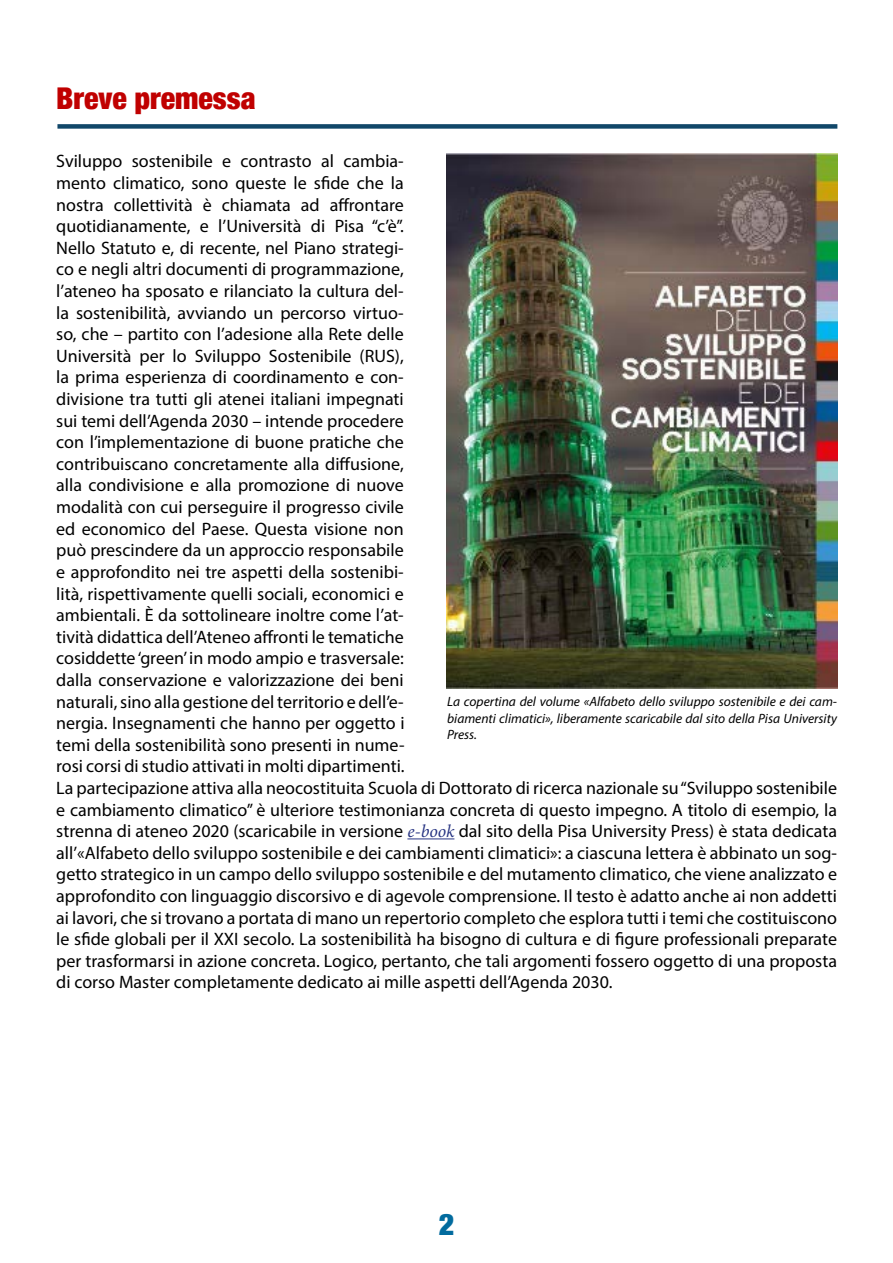
<style>
.page{position:relative;width:893px;height:1263px;background:#fff}
.page>*{position:absolute;margin:0;border:0;box-sizing:border-box;transform-origin:0 0}
.t1{font:900 condensed 30px "Helvetica Neue";color:#c00000}
.t2{font:900 condensed 30px "Helvetica Neue";color:#026b9e}
.t3{font:18px/21.6px "Myriad Pro";color:#000}
.t4{font:italic 13.5px/16.2px "Myriad Pro";color:#000;text-align:justify}
.s1{font-family:"Minion Pro";font-style:italic;color:#283583}
</style>
<div class="page">
<hr style="left:407px;top:838px;width:47px;height:1px;background:#283583">
<div style="left:57px;top:124px;width:780px;height:5px;background:#114769"></div>
<img style="left:446px;top:154px;width:391px;height:534px">
<h1 class="t1" style="left:56px;top:73px;width:201px">Breve premessa</h1>
<p class="t3" style="left:56px;top:150px;width:782px">Sviluppo sostenibile e contrasto al cambia-<br>mento climatico, sono queste le sfide che la<br>nostra collettività è chiamata ad affrontare<br>quotidianamente, e l’Università di Pisa “c’è”.<br>Nello Statuto e, di recente, nel Piano strategi-<br>co e negli altri documenti di programmazione,<br>l’ateneo ha sposato e rilanciato la cultura del-<br>la sostenibilità, avviando un percorso virtuo-<br>so, che – partito con l’adesione alla Rete delle<br>Università per lo Sviluppo Sostenibile (RUS),<br>la prima esperienza di coordinamento e con-<br>divisione tra tutti gli atenei italiani impegnati<br>sui temi dell’Agenda 2030 – intende procedere<br>con l’implementazione di buone pratiche che<br>contribuiscano concretamente alla diffusione,<br>alla condivisione e alla promozione di nuove<br>modalità con cui perseguire il progresso civile<br>ed economico del Paese. Questa visione non<br>può prescindere da un approccio responsabile<br>e approfondito nei tre aspetti della sostenibi-<br>lità, rispettivamente quelli sociali, economici e<br>ambientali. È da sottolineare inoltre come l’at-<br>tività didattica dell’Ateneo affronti le tematiche<br>cosiddette ‘green’ in modo ampio e trasversale:<br>dalla conservazione e valorizzazione dei beni<br>naturali, sino alla gestione del territorio e dell’e-<br>nergia. Insegnamenti che hanno per oggetto i<br>temi della sostenibilità sono presenti in nume-<br>rosi corsi di studio attivati in molti dipartimenti.<br>La partecipazione attiva alla neocostituita Scuola di Dottorato di ricerca nazionale su “Sviluppo sostenibile e cambiamento climatico” è ulteriore testimonianza concreta di questo impegno. A titolo di esempio, la strenna di ateneo 2020 (scaricabile in versione <span class="s1">e-book</span> dal sito della Pisa University Press) è stata dedicata all’«Alfabeto dello sviluppo sostenibile e dei cambiamenti climatici»: a ciascuna lettera è abbinato un sog&shy;getto strategico in un campo dello sviluppo sostenibile e del mutamento climatico, che viene analizzato e approfondito con linguaggio discorsivo e di agevole comprensione. Il testo è adatto anche ai non addetti ai lavori, che si trovano a portata di mano un repertorio completo che esplora tutti i temi che costituiscono le sfide globali per il XXI secolo. La sostenibilità ha bisogno di cultura e di figure professionali preparate per trasformarsi in azione concreta. Logico, pertanto, che tali argomenti fossero oggetto di una proposta di corso Master completamente dedicato ai mille aspetti dell’Agenda 2030.</p>
<p class="t4" style="left:447px;top:694px;width:391px">La copertina del volume «Alfabeto dello sviluppo sostenibile e dei cam&shy;biamenti climatici», liberamente scaricabile dal sito della Pisa University Press.</p>
<h1 class="t2" style="left:439px;top:1199px;width:17px">2</h1>
</div>
